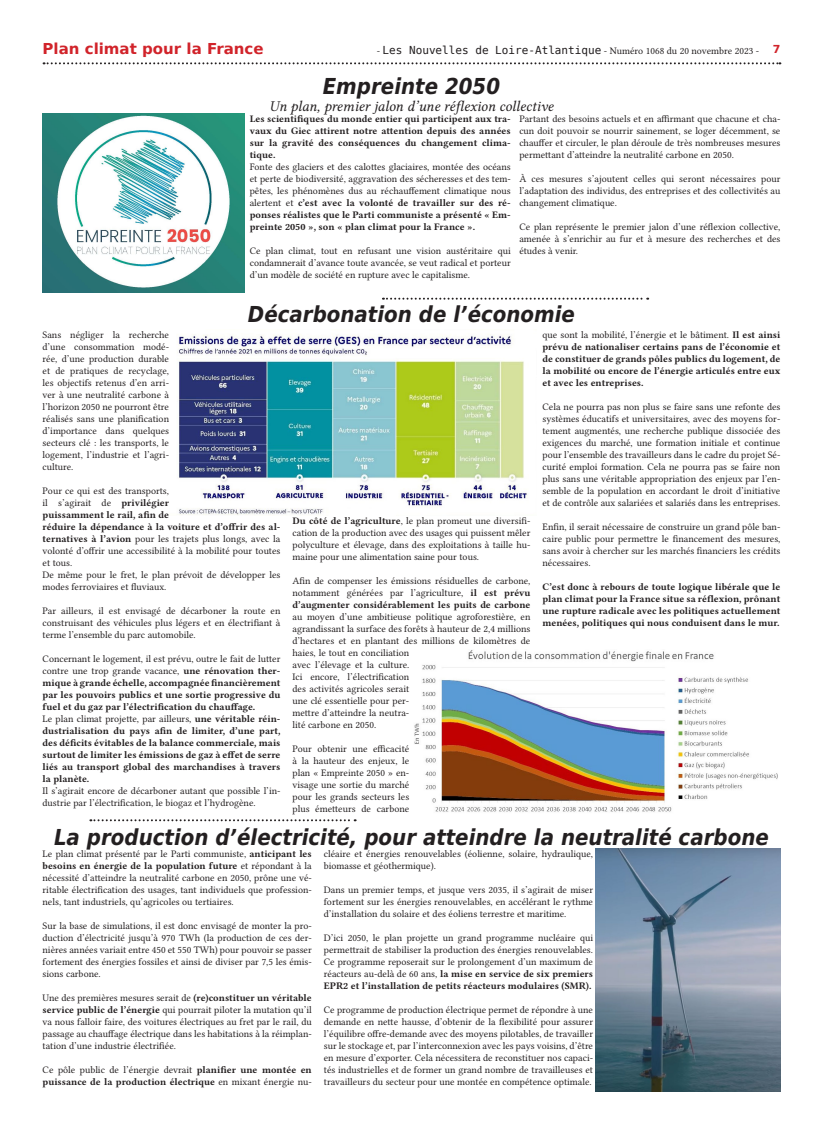
<style>
.page{position:relative;width:823px;height:1134px;background:#fff}
.page>*{position:absolute;margin:0;border:0;box-sizing:border-box;transform-origin:0 0}
.t1{font:italic 700 22px "DejaVu Sans Condensed";color:#231f20}
.t2{font:15px "Lin Libertine OI";color:#231f20}
.t3{font:700 15px "DejaVu Sans";color:#d1232a}
.t4{font:11px "DejaVu Sans Mono";color:#231f20}
.t5{font:10px/12px "Lin Libertine O";color:#231f20;text-align:justify}
.t6{font:10px/12px "Lin Libertine OB";color:#231f20;text-align:justify}
.s1{font-family:"Lin Libertine O";font-size:10px}
.s2{font-family:"DejaVu Sans";font-weight:700;color:#d1232a}
.s3{font-family:"Lin Libertine O"}
.s4{font-family:"Lin Libertine OB"}
</style>
<div class="page">
<img style="left:177px;top:334px;width:351px;height:181px">
<img style="left:43px;top:113px;width:201px;height:179px">
<img style="left:414px;top:650px;width:364px;height:162px">
<img style="left:595px;top:848px;width:185px;height:243px">
<svg style="left:44px;top:62px;width:736px;height:2px"></svg>
<svg style="left:383px;top:298px;width:264px;height:2px"></svg>
<svg style="left:90px;top:819px;width:265px;height:2px"></svg>
<h2 class="t3" style="left:43px;top:36px;width:222px">Plan climat pour la France</h2>
<p class="t4" style="left:376px;top:42px;width:405px"><span class="s1">-</span> Les Nouvelles de Loire-Atlantique <span class="s1">- Numéro 1068 du 20 novembre 2023 -</span> <span class="s2">7</span></p>
<h1 class="t1" style="left:322px;top:69px;width:179px">Empreinte 2050</h1>
<p class="t6" style="left:249px;top:113px;width:262px">Les scientifiques du monde entier qui participent aux tra&shy;vaux du Giec attirent notre attention depuis des années sur la gravité des conséquences du changement clima&shy;tique.</p>
<p class="t5" style="left:249px;top:160px;width:262px">Fonte des glaciers et des calottes glaciaires, montée des océans et perte de biodiversité, aggravation des sécheresses et des tem&shy;pêtes, les phénomènes dus au réchauffement climatique nous</p>
<p class="t6" style="left:249px;top:197px;width:262px"><span class="s3">alertent et</span> c’est avec la volonté de travailler sur des ré&shy;ponses réalistes que le Parti communiste a présenté « Em&shy;preinte 2050 », son « plan climat pour la France ».</p>
<p class="t5" style="left:249px;top:244px;width:262px">Ce plan climat, tout en refusant une vision austéritaire qui condamnerait d’avance toute avancée, se veut radical et porteur d’un modèle de société en rupture avec le capitalisme.</p>
<h2 class="t2" style="left:269px;top:98px;width:285px">Un plan, premier jalon d’une réflexion collective</h2>
<p class="t5" style="left:519px;top:112px;width:262px">Partant des besoins actuels et en affirmant que chacune et cha&shy;cun doit pouvoir se nourrir sainement, se loger décemment, se chauffer et circuler, le plan déroule de très nombreuses mesures permettant d’atteindre la neutralité carbone en 2050.</p>
<p class="t5" style="left:519px;top:172px;width:262px">À ces mesures s’ajoutent celles qui seront nécessaires pour l’adaptation des individus, des entreprises et des collectivités au changement climatique.</p>
<p class="t5" style="left:519px;top:220px;width:262px">Ce plan représente le premier jalon d’une réflexion collective, amenée à s’enrichir au fur et à mesure des recherches et des études à venir.</p>
<h1 class="t1" style="left:248px;top:297px;width:328px">Décarbonation de l’économie</h1>
<p class="t5" style="left:43px;top:328px;width:128px">Sans négliger la recherche d’une consommation modé&shy;rée, d’une production durable et de pratiques de recyclage, les objectifs retenus d’en arri&shy;ver à une neutralité carbone à l’horizon 2050 ne pourront être réalisés sans une planification d’importance dans quelques secteurs clé : les transports, le logement, l’industrie et l’agri&shy;culture.</p>
<p class="t5" style="left:43px;top:484px;width:128px">Pour ce qui est des transports, il s’agirait de <span class="s4">privilégier</span></p>
<p class="t6" style="left:43px;top:509px;width:239px">puissamment le rail, afin de<br>réduire la dépendance à la voiture et d’offrir des al-</p>
<p class="t5" style="left:43px;top:532px;width:239px;text-align:left"><span class="s4">ternatives à l’avion</span> pour les trajets plus longs, avec la volonté d’offrir une accessibilité à la mobilité pour toutes et tous.<br>De même pour le fret, le plan prévoit de développer les modes ferroviaires et fluviaux.</p>
<p class="t5" style="left:43px;top:604px;width:239px">Par ailleurs, il est envisagé de décarboner la route en construisant des véhicules plus légers et en électrifiant à terme l’ensemble du parc automobile.</p>
<p class="t5" style="left:43px;top:652px;width:239px">Concernant le logement, il est prévu, outre le fait de lutter contre une trop grande vacance, <span class="s4">une rénovation ther-</span></p>
<p class="t6" style="left:43px;top:677px;width:239px">mique à grande échelle, accompagnée financièrement par les pouvoirs publics et une sortie progressive du fuel et du gaz par l’électrification du chauffage.</p>
<p class="t5" style="left:43px;top:712px;width:239px">Le plan climat projette, par ailleurs, <span class="s4">une véritable réin-</span></p>
<p class="t6" style="left:43px;top:725px;width:239px">dustrialisation du pays afin de limiter, d’une part, des déficits évitables de la balance commerciale, mais surtout de limiter les émissions de gaz à effet de serre liés au transport global des marchandises à travers la planète.</p>
<p class="t5" style="left:43px;top:784px;width:239px">Il s’agirait encore de décarboner autant que possible l’in&shy;dustrie par l’électrification, le biogaz et l’hydrogène.</p>
<p class="t5" style="left:292px;top:514px;width:239px"><span class="s4">Du côté de l’agriculture</span>, le plan promeut une diversifi&shy;cation de la production avec des usages qui puissent mêler polyculture et élevage, dans des exploitations à taille hu&shy;maine pour une alimentation saine pour tous.</p>
<p class="t5" style="left:292px;top:574px;width:239px">Afin de compenser les émissions résiduelles de carbone, notamment générées par l’agriculture, <span class="s4">il est prévu</span></p>
<p class="t6" style="left:292px;top:599px;width:239px">d’augmenter considérablement les puits de carbone</p>
<p class="t5" style="left:292px;top:610px;width:239px;text-align:left">au moyen d’une ambitieuse politique agroforestière, en agrandissant la surface des forêts à hauteur de 2,4 millions d’hectares et en plantant des millions de kilomètres de haies, le tout en conciliation<br>avec l’élevage et la culture.<br>Ici encore, l’électrification<br>des activités agricoles serait<br>une clé essentielle pour per-<br>mettre d’atteindre la neutra-<br>lité carbone en 2050.</p>
<p class="t5" style="left:292px;top:742px;width:118px">Pour obtenir une efficacité à la hauteur des enjeux, le plan « Empreinte 2050 » en&shy;visage une sortie du marché pour les grands secteurs les plus émetteurs de carbone</p>
<p class="t5" style="left:542px;top:328px;width:239px">que sont la mobilité, l’énergie et le bâtiment. <span class="s4">Il est ainsi</span></p>
<p class="t6" style="left:542px;top:341px;width:239px">prévu de nationaliser certains pans de l’économie et de constituer de grands pôles publics du logement, de la mobilité ou encore de l’énergie articulés entre eux et avec les entreprises.</p>
<p class="t5" style="left:542px;top:400px;width:239px">Cela ne pourra pas non plus se faire sans une refonte des systèmes éducatifs et universitaires, avec des moyens for&shy;tement augmentés, une recherche publique dissociée des exigences du marché, une formation initiale et continue pour l’ensemble des travailleurs dans le cadre du projet Sé&shy;curité emploi formation. Cela ne pourra pas se faire non plus sans une véritable appropriation des enjeux par l’en&shy;semble de la population en accordant le droit d’initiative et de contrôle aux salariées et salariés dans les entreprises.</p>
<p class="t5" style="left:542px;top:520px;width:239px">Enfin, il serait nécessaire de construire un grand pôle ban&shy;caire public pour permettre le financement des mesures, sans avoir à chercher sur les marchés financiers les crédits nécessaires.</p>
<p class="t6" style="left:542px;top:581px;width:239px">C’est donc à rebours de toute logique libérale que le plan climat pour la France situe sa réflexion, prônant une rupture radicale avec les politiques actuellement menées, politiques qui nous conduisent dans le mur.</p>
<h1 class="t1" style="left:54px;top:820px;width:716px">La production d’électricité, pour atteindre la neutralité carbone</h1>
<p class="t5" style="left:323px;top:847px;width:270px">cléaire et énergies renouvelables (éolienne, solaire, hydraulique, biomasse et géothermique).</p>
<p class="t5" style="left:323px;top:883px;width:270px">Dans un premier temps, et jusque vers 2035, il s’agirait de miser fortement sur les énergies renouvelables, en accélérant le rythme d’installation du solaire et des éoliens terrestre et maritime.</p>
<p class="t5" style="left:323px;top:931px;width:270px">D’ici 2050, le plan projette un grand programme nucléaire qui permettrait de stabiliser la production des énergies renouvelables.<br>Ce programme reposerait sur le prolongement d’un maximum de</p>
<p class="t6" style="left:323px;top:968px;width:270px"><span class="s3">réacteurs au-delà de 60 ans,</span> la mise en service de six premiers<br>EPR2 et l’installation de petits réacteurs modulaires (SMR).</p>
<p class="t5" style="left:323px;top:1003px;width:270px">Ce programme de production électrique permet de répondre à une demande en nette hausse, d’obtenir de la flexibilité pour assurer l’équilibre offre-demande avec des moyens pilotables, de travailler sur le stockage et, par l’interconnexion avec les pays voisins, d’être en mesure d’exporter. Cela nécessitera de reconstituer nos capaci&shy;tés industrielles et de former un grand nombre de travailleuses et travailleurs du secteur pour une montée en compétence optimale.</p>
<p class="t5" style="left:43px;top:847px;width:270px">Le plan climat présenté par le Parti communiste, <span class="s4">anticipant les</span></p>
<p class="t6" style="left:43px;top:860px;width:270px">besoins en énergie de la population future <span class="s3">et répondant à la</span></p>
<p class="t5" style="left:43px;top:871px;width:270px">nécessité d’atteindre la neutralité carbone en 2050, prône une vé&shy;ritable électrification des usages, tant individuels que profession&shy;nels, tant industriels, qu’agricoles ou tertiaires.</p>
<p class="t5" style="left:43px;top:919px;width:271px">Sur la base de simulations, il est donc envisagé de monter la pro&shy;duction d’électricité jusqu’à 970 TWh (la production de ces der&shy;nières années variait entre 450 et 550 TWh) pour pouvoir se passer fortement des énergies fossiles et ainsi de diviser par 7,5 les émis&shy;sions carbone.</p>
<p class="t5" style="left:43px;top:991px;width:270px">Une des premières mesures serait de <span class="s4">(re)constituer un véritable service public de l’énergie</span> qui pourrait piloter la mutation qu’il va nous falloir faire, des voitures électriques au fret par le rail, du passage au chauffage électrique dans les habitations à la réimplan&shy;tation d’une industrie électrifiée.</p>
<p class="t5" style="left:43px;top:1063px;width:270px">Ce pôle public de l’énergie devrait <span class="s4">planifier une montée en</span></p>
<p class="t6" style="left:43px;top:1076px;width:270px">puissance de la production électrique <span class="s3">en mixant énergie nu-</span></p>
</div>
